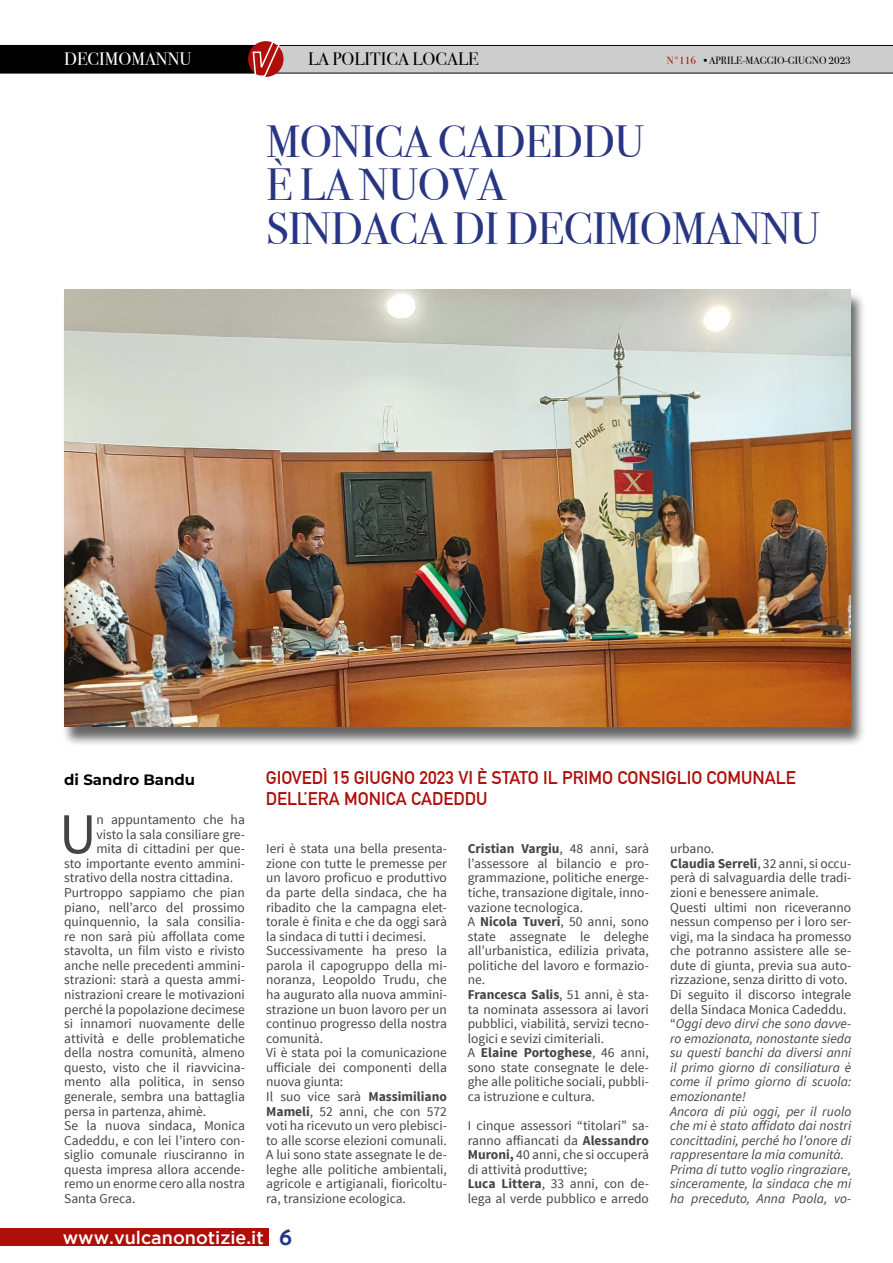
<style>
.page{position:relative;width:893px;height:1263px;background:#fff}
.page>*{position:absolute;margin:0;border:0;box-sizing:border-box;transform-origin:0 0}
.t1{font:57.9px "Source Sans Pro";color:#444}
.t2{font:45px/43.5px "Bodoni Svty Two ITCTT";letter-spacing:-.01em;color:#283583}
.t3{font:700 18px/21px "DIN Alternate";color:#ae0f0a}
.t4{font:500 18px "Gotham";color:#fff}
.t5{font:18px "Bodoni Svty Two ITCTT";color:#000}
.t6{font:18px "Bodoni Svty Two ITCTT";color:#fff}
.t7{font:700 15px "Montserrat";color:#000}
.t8{font:13.5px/14.5px "Source Sans Pro";color:#444}
.t9{font:italic 13.5px/14.5px "Source Sans Pro";color:#444}
.t10{font:10.5px "Bodoni Svty Two ITCTT";color:#000}
.s1{color:#ae0f0a}
.s2{font-weight:700}
.s3{font-style:normal}
.s4{font-weight:700;font-style:normal}
.s5{font-family:"Drystick";font-weight:600;font-size:21px;color:#283583}
</style>
<div class="page">
<div style="left:0;top:1229px;width:269px;height:17px;background:#ae0f0a"></div>
<div style="left:266px;top:45px;width:627px;height:28px;background:#cdcdcd"></div>
<hr style="left:0;top:45px;width:893px;height:1px;background:#000">
<hr style="left:0;top:73px;width:893px;height:1px;background:#000">
<div style="left:0;top:45px;width:266px;height:28px;background:#000"></div>
<div style="left:248px;top:41px;width:36px;height:36px;background:#ae0f0a;border-radius:50%"></div>
<svg style="left:252px;top:41px;width:31px;height:36px"></svg>
<div style="left:62px;top:291px;width:804px;height:456px;background:#000;opacity:.6"></div>
<img style="left:65px;top:290px;width:785px;height:437px">
<h3 class="t6" style="left:64px;top:44px;width:129px">DECIMOMANNU</h3>
<h3 class="t5" style="left:308px;top:44px;width:172px">LA POLITICA LOCALE</h3>
<p class="t10" style="left:667px;top:52px;width:186px"><span class="s1">N°116</span> •APRILE-MAGGIO-GIUGNO 2023</p>
<h2 class="t2" style="left:266px;top:115px;width:555px">MONICA CADEDDU<br>È LA NUOVA<br>SINDACA DI DECIMOMANNU</h2>
<p class="t7" style="left:64px;top:769px;width:133px">di Sandro Bandu</p>
<h1 class="t1" style="left:59px;top:798px;width:39px">U</h1>
<p class="t8" style="left:96px;top:813px;width:150px">n appuntamento che ha</p>
<p class="t8" style="left:96px;top:827px;width:150px">visto la sala consiliare gre-</p>
<p class="t8" style="left:96px;top:842px;width:150px">mita di cittadini per que-</p>
<p class="t8" style="left:64px;top:856px;width:182px">sto importante evento ammini-</p>
<p class="t8" style="left:64px;top:871px;width:171px">strativo della nostra cittadina.</p>
<p class="t8" style="left:64px;top:885px;width:182px">Purtroppo sappiamo che pian</p>
<p class="t8" style="left:64px;top:900px;width:182px">piano, nell’arco del prossimo</p>
<p class="t8" style="left:64px;top:914px;width:182px">quinquennio, la sala consilia-</p>
<p class="t8" style="left:64px;top:929px;width:182px">re non sarà più affollata come</p>
<p class="t8" style="left:64px;top:944px;width:182px">stavolta, un film visto e rivisto</p>
<p class="t8" style="left:64px;top:958px;width:182px">anche nelle precedenti ammini-</p>
<p class="t8" style="left:64px;top:973px;width:182px">strazioni: starà a questa ammi-</p>
<p class="t8" style="left:64px;top:987px;width:182px">nistrazioni creare le motivazioni</p>
<p class="t8" style="left:64px;top:1002px;width:182px">perché la popolazione decimese</p>
<p class="t8" style="left:64px;top:1016px;width:182px">si innamori nuovamente delle</p>
<p class="t8" style="left:64px;top:1031px;width:182px">attività e delle problematiche</p>
<p class="t8" style="left:64px;top:1046px;width:182px">della nostra comunità, almeno</p>
<p class="t8" style="left:64px;top:1060px;width:182px">questo, visto che il riavvicina-</p>
<p class="t8" style="left:64px;top:1075px;width:182px">mento alla politica, in senso</p>
<p class="t8" style="left:64px;top:1089px;width:182px">generale, sembra una battaglia</p>
<p class="t8" style="left:64px;top:1104px;width:144px">persa in partenza, ahimè.</p>
<p class="t8" style="left:64px;top:1118px;width:182px">Se la nuova sindaca, Monica</p>
<p class="t8" style="left:64px;top:1133px;width:182px">Cadeddu, e con lei l’intero con-</p>
<p class="t8" style="left:64px;top:1148px;width:182px">siglio comunale riusciranno in</p>
<p class="t8" style="left:64px;top:1162px;width:182px">questa impresa allora accende-</p>
<p class="t8" style="left:64px;top:1177px;width:182px">remo un enorme cero alla nostra</p>
<p class="t8" style="left:64px;top:1191px;width:73px">Santa Greca.</p>
<h3 class="t3" style="left:266px;top:766px;width:532px">GIOVEDÌ 15 GIUGNO 2023 VI È STATO IL PRIMO CONSIGLIO COMUNALE<br>DELL’ERA MONICA CADEDDU</h3>
<p class="t8" style="left:266px;top:842px;width:182px">Ieri è stata una bella presenta&shy;zione con tutte le premesse per un lavoro proficuo e produttivo da parte della sindaca, che ha ribadito che la campagna elet&shy;torale è finita e che da oggi sarà la sindaca di tutti i decimesi.<br>Successivamente ha preso la parola il capogruppo della mi&shy;noranza, Leopoldo Trudu, che ha augurato alla nuova ammini&shy;strazione un buon lavoro per un continuo progresso della nostra comunità.<br>Vi è stata poi la comunicazione ufficiale dei componenti della nuova giunta:<br>Il suo vice sarà <span class="s2">Massimiliano<br>Mameli</span>, 52 anni, che con 572 voti ha ricevuto un vero plebisci&shy;to alle scorse elezioni comunali.<br>A lui sono state assegnate le de&shy;leghe alle politiche ambientali, agricole e artigianali, fioricoltu&shy;ra, transizione ecologica.</p>
<p class="t8" style="left:468px;top:842px;width:183px"><span class="s2">Cristian Vargiu</span>, 48 anni, sarà l’assessore al bilancio e pro&shy;grammazione, politiche energe&shy;tiche, transazione digitale, inno&shy;vazione tecnologica.<br>A <span class="s2">Nicola Tuveri</span>, 50 anni, sono state assegnate le deleghe all’urbanistica, edilizia privata, politiche del lavoro e formazio&shy;ne.<br><span class="s2">Francesca Salis</span>, 51 anni, è sta&shy;ta nominata assessora ai lavori pubblici, viabilità, servizi tecno&shy;logici e sevizi cimiteriali.<br>A <span class="s2">Elaine Portoghese</span>, 46 anni, sono state consegnate le dele&shy;ghe alle politiche sociali, pubbli&shy;ca istruzione e cultura.</p>
<p class="t8" style="left:468px;top:1118px;width:183px">I cinque assessori “titolari” sa&shy;ranno affiancati da <span class="s2">Alessandro<br>Muroni,</span> 40 anni, che si occuperà di attività produttive;<br><span class="s2">Luca Littera</span>, 33 anni, con de&shy;lega al verde pubblico e arredo</p>
<p class="t9" style="left:670px;top:841px;width:183px"><span class="s3">urbano.<br></span><span class="s4">Claudia Serreli</span><span class="s3">, 32 anni, si occu&shy;perà di salvaguardia delle tradi&shy;zioni e benessere animale.<br>Questi ultimi non riceveranno nessun compenso per i loro ser&shy;vigi, ma la sindaca ha promesso che potranno assistere alle se&shy;dute di giunta, previa sua auto&shy;rizzazione, senza diritto di voto.<br>Di seguito il discorso integrale della Sindaca Monica Cadeddu. “</span>Oggi devo dirvi che sono davve&shy;ro emozionata, nonostante sieda su questi banchi da diversi anni il primo giorno di consiliatura è come il primo giorno di scuola: emozionante!<br>Ancora di più oggi, per il ruolo che mi è stato affidato dai nostri concittadini, perché ho l’onore di rappresentare la mia comunità.<br>Prima di tutto voglio ringraziare, sinceramente, la sindaca che mi ha preceduto, Anna Paola, vo-</p>
<h3 class="t4" style="left:63px;top:1228px;width:231px">www.vulcanonotizie.it <span class="s5">6</span></h3>
</div>
